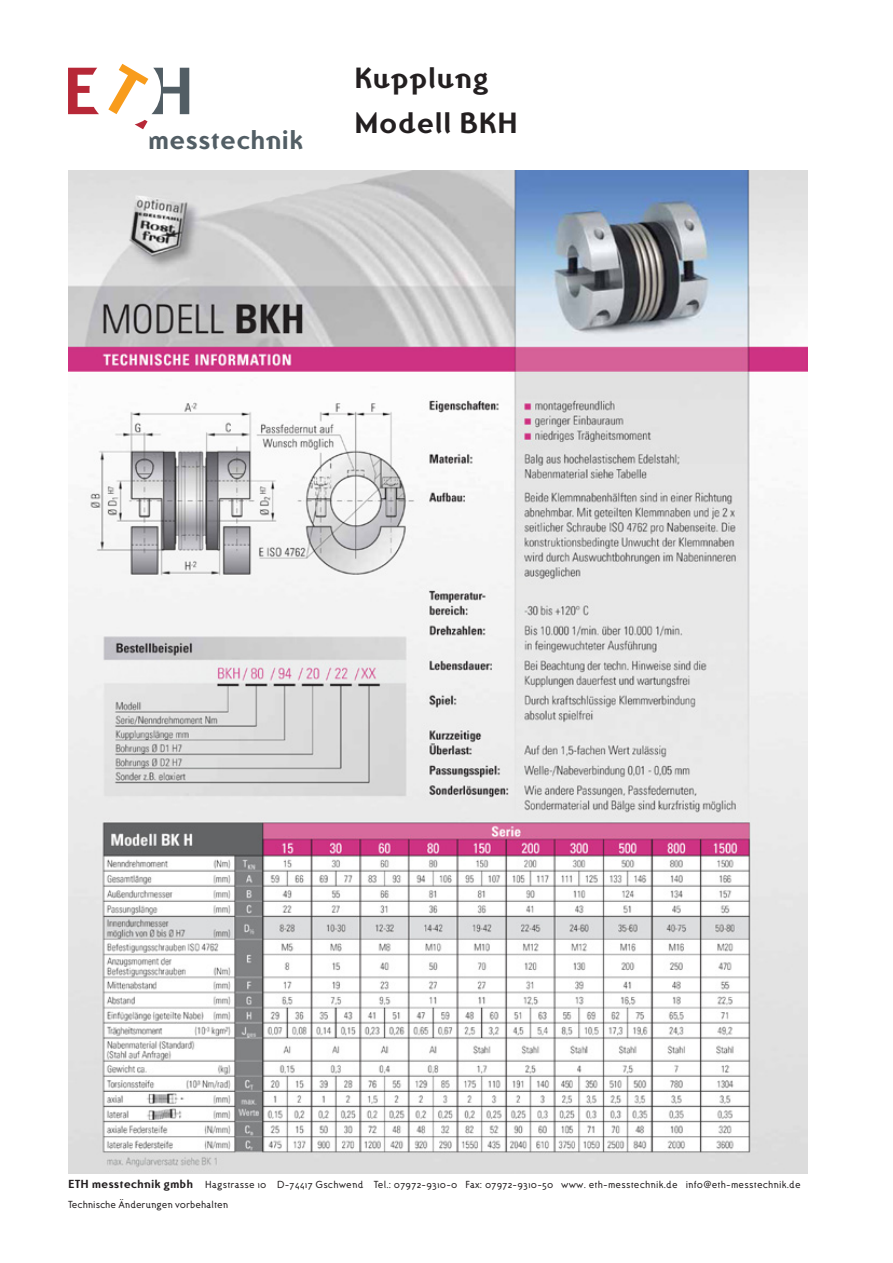
<style>
.page{position:relative;width:893px;height:1263px;background:#fff}
.page>*{position:absolute;margin:0;border:0;box-sizing:border-box;transform-origin:0 0}
.Überschrift{font:700 30px/45px "Ottomat";color:#231f20}
.t1{font:700 27.3px "Ottomat";letter-spacing:-.005em;color:#525e65}
.t2{font:10.5px "Ottomat";letter-spacing:.02em;color:#231f20}
.t3{font:10.5px "Ottomat";color:#231f20}
.s1{font-weight:700;font-size:12px}
</style>
<div class="page">
<svg style="left:68px;top:68px;width:31px;height:46px"></svg>
<svg style="left:108px;top:64px;width:81px;height:50px"></svg>
<svg style="left:135px;top:120px;width:13px;height:9px"></svg>
<img style="left:68px;top:170px;width:740px;height:1004px">
<h2 class="t1" style="left:148px;top:123px;width:157px">messtechnik</h2>
<p class="Überschrift" style="left:354px;top:54px;width:165px">Kupplung<br>Modell BKH</p>
<p class="t2" style="left:68px;top:1178px;width:734px"><span class="s1">ETH messtechnik gmbh</span> Hagstrasse 10 D-74417 Gschwend Tel.: 07972-9310-0 Fax: 07972-9310-50 www. eth-messtechnik.de info@eth-messtechnik.de</p>
<p class="t3" style="left:68px;top:1198px;width:162px">Technische Änderungen vorbehalten</p>
</div>
